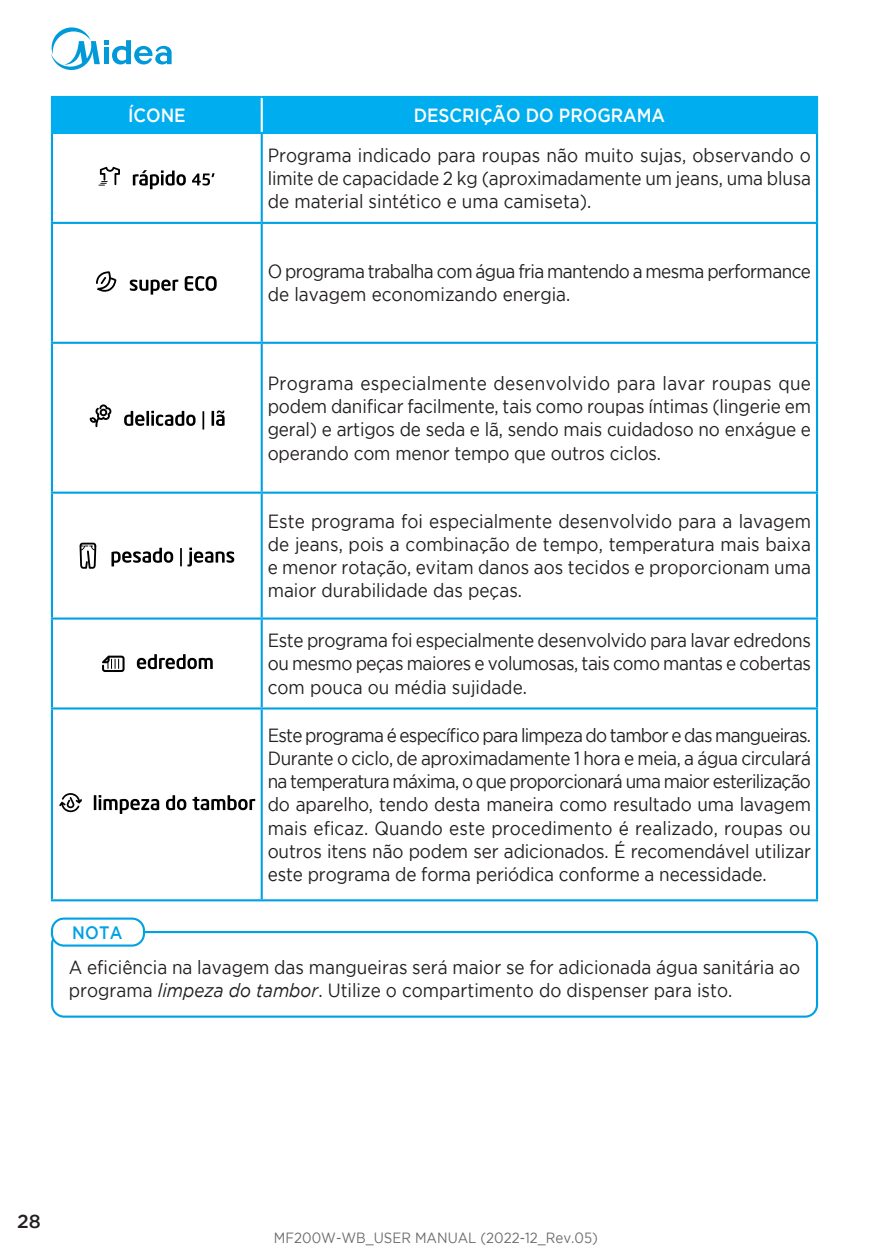
<style>
.page{position:relative;width:893px;height:1259px;background:#fff}
.page>*{position:absolute;margin:0;border:0;box-sizing:border-box;transform-origin:0 0}
.t1{font:18.9px/23.4px "Gotham";color:#231f20;text-align:justify;scale:.9 1}
.t2{font:18.9px/23.4px "Gotham";letter-spacing:-.035em;color:#231f20;scale:.9 1}
.t3{font:500 18.9px "Gotham";color:#fff;scale:.9 1}
.t4{font:500 18.9px "Gotham";color:#231f20}
.t5{font:500 18px "Gotham";color:#00a1e4;scale:.9 1}
.t6{font:14.7px "Gotham";color:#6c6d70;scale:.9 1}
.s1{font-style:italic}
</style>
<div class="page">
<svg style="left:51px;top:27px;width:121px;height:43px"></svg>
<div style="left:51px;top:931px;width:767px;height:86px;border:2px solid #00a1e4;border-radius:12px"></div>
<div style="left:52px;top:918px;width:92px;height:27px;background:#fff;border-radius:12px"></div>
<div style="left:51px;top:917px;width:94px;height:29px;border:2px solid #00a1e4;border-radius:12px"></div>
<div style="left:53px;top:98px;width:763px;height:34px;background:#00aeef"></div>
<hr style="left:51px;top:96px;width:211px;height:2px;background:#00aeef">
<hr style="left:51px;top:98px;width:2px;height:34px;background:#00aeef">
<hr style="left:262px;top:96px;width:556px;height:2px;background:#00aeef">
<hr style="left:816px;top:98px;width:2px;height:34px;background:#00aeef">
<hr style="left:51px;top:132px;width:767px;height:2px;background:#00aeef">
<hr style="left:51px;top:134px;width:2px;height:88px;background:#00a1e4">
<hr style="left:261px;top:134px;width:2px;height:88px;background:#00a1e4">
<hr style="left:816px;top:134px;width:2px;height:88px;background:#00a1e4">
<hr style="left:51px;top:222px;width:211px;height:2px;background:#00a1e4">
<hr style="left:51px;top:224px;width:2px;height:118px;background:#00a1e4">
<hr style="left:262px;top:222px;width:556px;height:2px;background:#00a1e4">
<hr style="left:261px;top:224px;width:2px;height:118px;background:#00a1e4">
<hr style="left:816px;top:224px;width:2px;height:118px;background:#00a1e4">
<hr style="left:51px;top:342px;width:211px;height:2px;background:#00a1e4">
<hr style="left:51px;top:344px;width:2px;height:147px;background:#00a1e4">
<hr style="left:262px;top:342px;width:556px;height:2px;background:#00a1e4">
<hr style="left:261px;top:344px;width:2px;height:147px;background:#00a1e4">
<hr style="left:816px;top:344px;width:2px;height:147px;background:#00a1e4">
<hr style="left:51px;top:491px;width:211px;height:3px;background:#00a1e4">
<hr style="left:51px;top:494px;width:2px;height:123px;background:#00a1e4">
<hr style="left:262px;top:491px;width:556px;height:3px;background:#00a1e4">
<hr style="left:261px;top:494px;width:2px;height:123px;background:#00a1e4">
<hr style="left:816px;top:494px;width:2px;height:123px;background:#00a1e4">
<hr style="left:51px;top:617px;width:211px;height:2px;background:#00a1e4">
<hr style="left:51px;top:619px;width:2px;height:88px;background:#00a1e4">
<hr style="left:262px;top:617px;width:556px;height:2px;background:#00a1e4">
<hr style="left:261px;top:619px;width:2px;height:88px;background:#00a1e4">
<hr style="left:816px;top:619px;width:2px;height:88px;background:#00a1e4">
<hr style="left:51px;top:707px;width:211px;height:2px;background:#00a1e4">
<hr style="left:51px;top:709px;width:2px;height:190px;background:#00a1e4">
<hr style="left:262px;top:707px;width:556px;height:2px;background:#00a1e4">
<hr style="left:261px;top:709px;width:2px;height:190px;background:#00a1e4">
<hr style="left:816px;top:709px;width:2px;height:190px;background:#00a1e4">
<hr style="left:51px;top:899px;width:767px;height:2px;background:#00a1e4">
<hr style="left:261px;top:98px;width:2px;height:34px;background:#fff">
<svg style="left:99px;top:167px;width:21px;height:19px"></svg>
<svg style="left:133px;top:170px;width:82px;height:19px"></svg>
<svg style="left:96px;top:271px;width:20px;height:21px"></svg>
<svg style="left:130px;top:276px;width:87px;height:19px"></svg>
<svg style="left:124px;top:410px;width:101px;height:19px"></svg>
<svg style="left:90px;top:404px;width:21px;height:23px"></svg>
<svg style="left:80px;top:542px;width:16px;height:27px"></svg>
<svg style="left:111px;top:547px;width:123px;height:19px"></svg>
<svg style="left:102px;top:655px;width:23px;height:17px"></svg>
<svg style="left:137px;top:654px;width:76px;height:15px"></svg>
<svg style="left:59px;top:793px;width:23px;height:19px"></svg>
<svg style="left:94px;top:795px;width:65px;height:19px"></svg>
<svg style="left:166px;top:795px;width:20px;height:15px"></svg>
<svg style="left:192px;top:795px;width:63px;height:15px"></svg>
<p class="t3" style="left:128px;top:108px;width:66px">ÍCONE</p>
<p class="t3" style="left:414px;top:108px;width:281px">DESCRIÇÃO DO PROGRAMA</p>
<p class="t1" style="left:268px;top:144px;width:605px">Programa indicado para roupas não muito sujas, observando o limite de capacidade 2 kg (aproximadamente um jeans, uma blusa de material sintético e uma camiseta).</p>
<p class="t2" style="left:268px;top:261px;width:605px">O programa trabalha com água fria mantendo a mesma performance de lavagem economizando energia.</p>
<p class="t1" style="left:268px;top:373px;width:605px">Programa especialmente desenvolvido para lavar roupas que podem danificar facilmente, tais como roupas íntimas (lingerie em geral) e artigos de seda e lã, sendo mais cuidadoso no enxágue e operando com menor tempo que outros ciclos.</p>
<p class="t5" style="left:72px;top:925px;width:58px">NOTA</p>
<p class="t1" style="left:268px;top:510px;width:605px">Este programa foi especialmente desenvolvido para a lavagem de jeans, pois a combinação de tempo, temperatura mais baixa e menor rotação, evitam danos aos tecidos e proporcionam uma maior durabilidade das peças.</p>
<p class="t1" style="left:268px;top:630px;width:605px">Este programa foi especialmente desenvolvido para lavar edredons ou mesmo peças maiores e volumosas, tais como mantas e cobertas com pouca ou média sujidade.</p>
<p class="t1" style="left:268px;top:724px;width:605px">Este programa é específico para limpeza do tambor e das mangueiras.<br>Durante o ciclo, de aproximadamente 1 hora e meia, a água circulará na temperatura máxima, o que proporcionará uma maior esterilização do aparelho, tendo desta maneira como resultado uma lavagem mais eficaz. Quando este procedimento é realizado, roupas ou outros itens não podem ser adicionados. É recomendável utilizar este programa de forma periódica conforme a necessidade.</p>
<p class="t1" style="left:69px;top:956px;width:814px">A eficiência na lavagem das mangueiras será maior se for adicionada água sanitária ao programa <span class="s1">limpeza do tambor</span>. Utilize o compartimento do dispenser para isto.</p>
<p class="t4" style="left:17px;top:1214px;width:25px">28</p>
<p class="t6" style="left:274px;top:1232px;width:361px">MF200W-WB_USER MANUAL (2022-12_Rev.05)</p>
</div>
